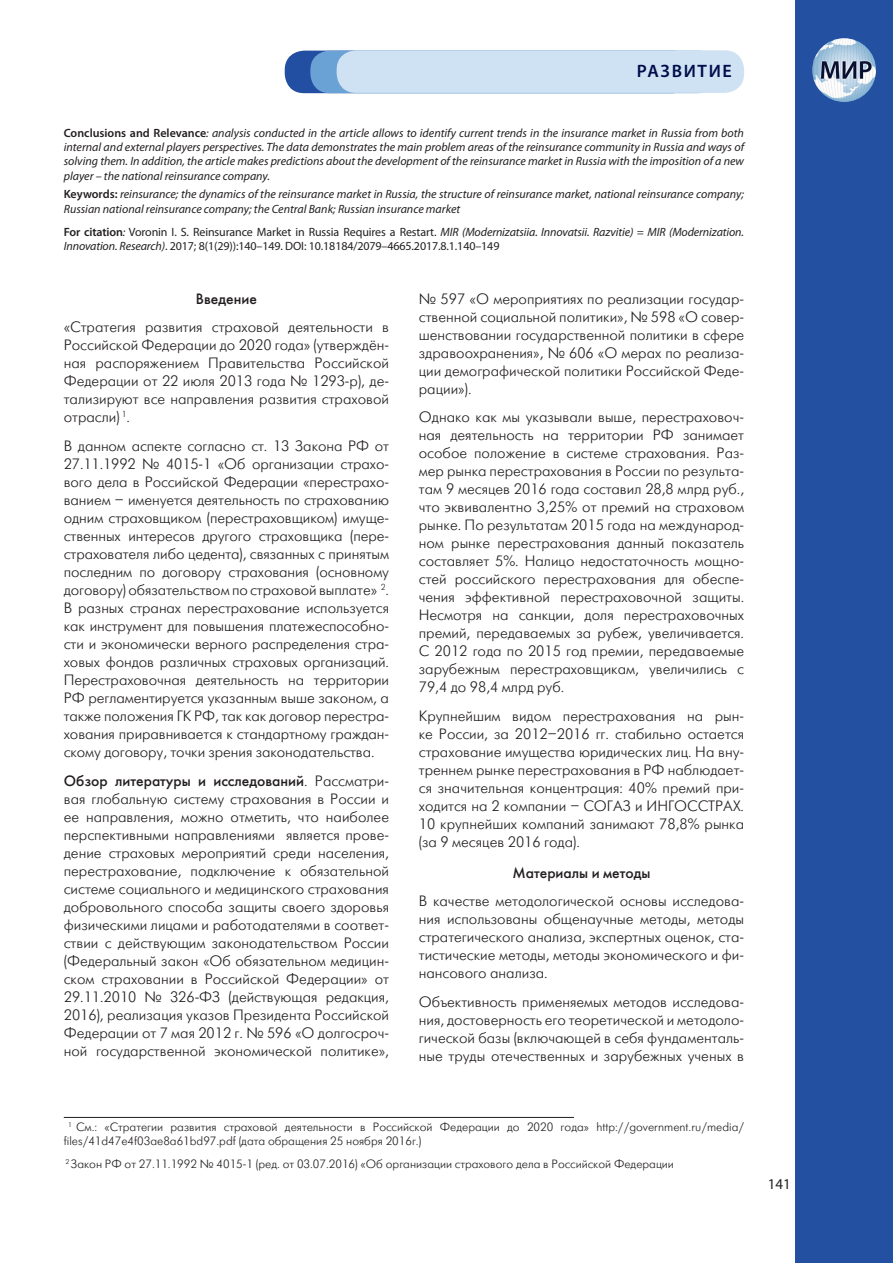
<style>
.page{position:relative;width:893px;height:1263px;background:#fff}
.page>*{position:absolute;margin:0;border:0;box-sizing:border-box;transform-origin:0 0}
.t1{font:600 18px "Myriad Pro";color:#000d4b}
.t2{font:15px/18px "Futuris Light C";color:#231f20;text-align:justify}
.t3{font:15px "Futuris C";color:#231f20}
.t4{font:15px "Myriad Pro";color:#231f20}
.t5{font:italic 12px/14.4px "Myriad Pro";color:#231f20;text-align:justify}
.t6{font:12px/14.4px "Futuris Light C";color:#231f20}
.t7{font:12px/14.4px "Myriad Pro";letter-spacing:-.01em;color:#231f20}
.s1{font-weight:600;font-style:normal}
.s2{font-weight:600}
.s3{font-style:italic}
.s4{font-family:"Futuris Light C"}
</style>
<div class="page">
<div style="left:795px;top:0;width:98px;height:1263px;background:#2350a1"></div>
<img style="left:812px;top:38px;width:64px;height:64px;border-radius:32px">
<div style="left:285px;top:51px;width:407px;height:42px;background:#224fa1;border-radius:19px"></div>
<div style="left:310px;top:51px;width:408px;height:42px;background:#6ba2d6;border-radius:19px"></div>
<div style="left:337px;top:50px;width:407px;height:43px;background:#cee2f4;border-radius:19px"></div>
<hr style="left:64px;top:1117px;width:510px;height:1px;background:#231f20">
<p class="t1" style="left:637px;top:59px;width:97px">развитие</p>
<p class="t5" style="left:64px;top:125px;width:682px"><span class="s1">Conclusions and Relevance</span>: analysis conducted in the article allows to identify current trends in the insurance market in Russia from both internal and external players perspectives. The data demonstrates the main problem areas of the reinsurance community in Russia and ways of solving them. In addition, the article makes predictions about the development of the reinsurance market in Russia with the imposition of a new player – the national reinsurance company.</p>
<p class="t5" style="left:64px;top:187px;width:682px"><span class="s1">Keywords:</span> reinsurance; the dynamics of the reinsurance market in Russia, the structure of reinsurance market, national reinsurance company;<br>Russian national reinsurance company; the Central Bank; Russian insurance market</p>
<p class="t7" style="left:64px;top:224px;width:682px"><span class="s2">For citation</span><span class="s3">:</span> Voronin I. S. Reinsurance Market in Russia Requires a Restart. <span class="s3">MIR (Modernizatsiia. Innovatsii. Razvitie) = MIR (Modernization.<br>Innovation. Research)</span>. 2017; 8(1(29)):140–149. DOI: 10.18184/2079–4665.2017.8.1.140–149</p>
<p class="t3" style="left:196px;top:289px;width:63px">Введение</p>
<p class="t2" style="left:64px;top:319px;width:327px">«Стратегия развития страховой деятельности в Российской Федерации до 2020 года» (утверждён&shy;ная распоряжением Правительства Российской Федерации от 22 июля 2013 года № 1293-р), де&shy;тализируют все направления развития страховой отрасли) <sup>1</sup>.</p>
<p class="t2" style="left:64px;top:437px;width:327px">В данном аспекте согласно ст. 13 Закона РФ от 27.11.1992 № 4015-1 «Об организации страхо&shy;вого дела в Российской Федерации «перестрахо&shy;ванием – именуется деятельность по страхованию одним страховщиком (перестраховщиком) имуще&shy;ственных интересов другого страховщика (пере&shy;страхователя либо цедента), связанных с принятым последним по договору страхования (основному договору) обязательством по страховой выплате» <sup>2</sup>.<br>В разных странах перестрахование используется как инструмент для повышения платежеспособно&shy;сти и экономически верного распределения стра&shy;ховых фондов различных страховых организаций.<br>Перестраховочная деятельность на территории РФ регламентируется указанным выше законом, а также положения ГК РФ, так как договор перестра&shy;хования приравнивается к стандартному граждан&shy;скому договору, точки зрения законодательства.</p>
<p class="t3" style="left:64px;top:771px;width:327px">Обзор литературы и исследований<span class="s4">. Рассматри-</span></p>
<p class="t2" style="left:64px;top:790px;width:327px">вая глобальную систему страхования в России и ее направления, можно отметить, что наиболее перспективными направлениями является прове&shy;дение страховых мероприятий среди населения, перестрахование, подключение к обязательной системе социального и медицинского страхования добровольного способа защиты своего здоровья физическими лицами и работодателями в соответ&shy;ствии с действующим законодательством России (Федеральный закон «Об обязательном медицин&shy;ском страховании в Российской Федерации» от 29.11.2010 № 326-ФЗ (действующая редакция, 2016), реализация указов Президента Российской Федерации от 7 мая 2012 г. № 596 «О долгосроч&shy;ной государственной экономической политике»,</p>
<p class="t2" style="left:419px;top:290px;width:327px">№ 597 «О мероприятиях по реализации государ&shy;ственной социальной политики», № 598 «О совер&shy;шенствовании государственной политики в сфере здравоохранения», № 606 «О мерах по реализа&shy;ции демографической политики Российской Феде&shy;рации»).</p>
<p class="t2" style="left:419px;top:409px;width:327px">Однако как мы указывали выше, перестраховоч&shy;ная деятельность на территории РФ занимает особое положение в системе страхования. Раз&shy;мер рынка перестрахования в России по результа&shy;там 9 месяцев 2016 года составил 28,8 млрд руб., что эквивалентно 3,25% от премий на страховом рынке. По результатам 2015 года на международ&shy;ном рынке перестрахования данный показатель составляет 5%. Налицо недостаточность мощно&shy;стей российского перестрахования для обеспе&shy;чения эффективной перестраховочной защиты.<br>Несмотря на санкции, доля перестраховочных премий, передаваемых за рубеж, увеличивается.<br>С 2012 года по 2015 год премии, передаваемые зарубежным перестраховщикам, увеличились с 79,4 до 98,4 млрд руб.</p>
<p class="t2" style="left:419px;top:707px;width:327px">Крупнейшим видом перестрахования на рын&shy;ке России, за 2012–2016 гг. стабильно остается страхование имущества юридических лиц. На вну&shy;треннем рынке перестрахования в РФ наблюдает&shy;ся значительная концентрация: 40% премий при&shy;ходится на 2 компании – СОГАЗ и ИНГОССТРАХ.<br>10 крупнейших компаний занимают 78,8% рынка (за 9 месяцев 2016 года).</p>
<p class="t3" style="left:512px;top:863px;width:140px">Материалы и методы</p>
<p class="t2" style="left:419px;top:893px;width:327px">В качестве методологической основы исследова&shy;ния использованы общенаучные методы, методы стратегического анализа, экспертных оценок, ста&shy;тистические методы, методы экономического и фи&shy;нансового анализа.</p>
<p class="t2" style="left:419px;top:993px;width:327px">Объективность применяемых методов исследова&shy;ния, достоверность его теоретической и методоло&shy;гической базы (включающей в себя фундаменталь&shy;ные труды отечественных и зарубежных ученых в</p>
<p class="t6" style="left:64px;top:1119px;width:682px;text-indent:4px"><sup>1</sup> См.: «Стратегии развития страховой деятельности в Российской Федерации до 2020 года» http://government.ru/media/ files/41d47e4f03ae8a61bd97.pdf (дата обращения 25 ноября 2016г.)</p>
<p class="t6" style="left:65px;top:1157px;width:610px"><sup>2</sup> Закон РФ от 27.11.1992 № 4015-1 (ред. от 03.07.2016) «Об организации страхового дела в Российской Федерации</p>
<p class="t4" style="left:768px;top:1175px;width:25px">141</p>
</div>
